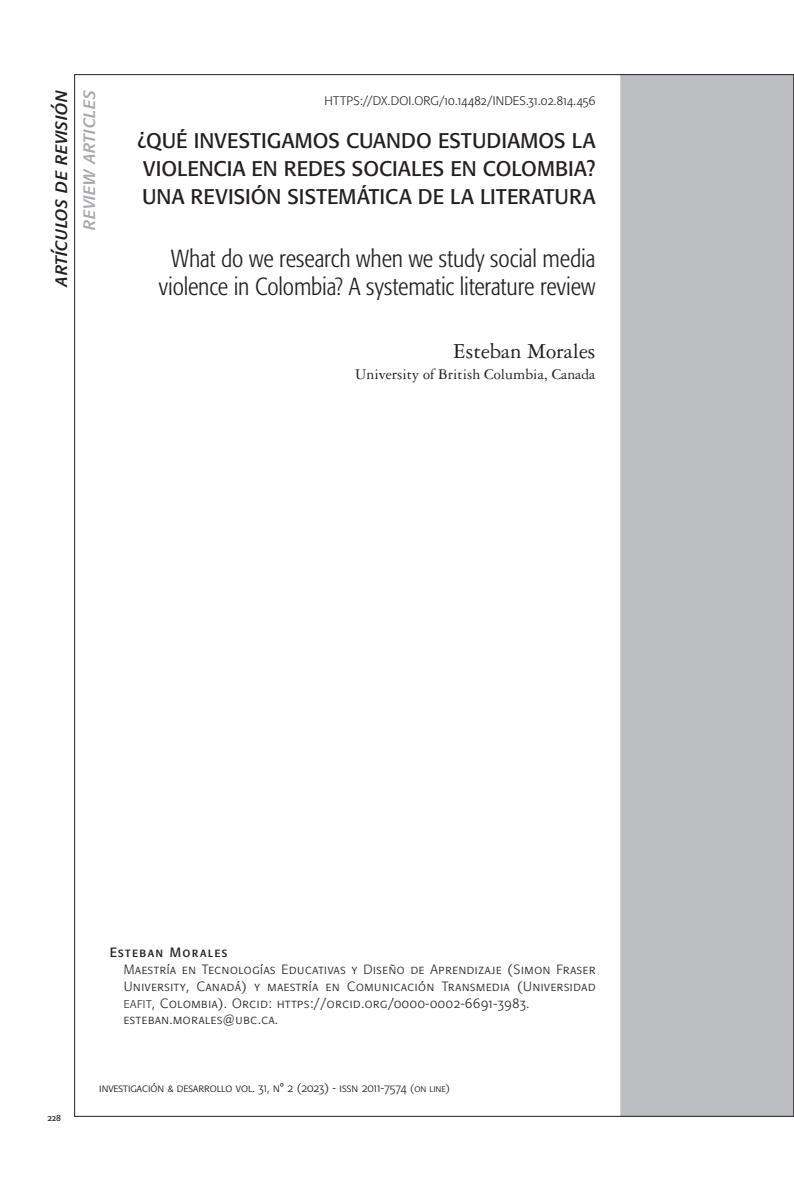
<style>
.page{position:relative;width:794px;height:1191px;background:#fff}
.page>*{position:absolute;margin:0;border:0;box-sizing:border-box;transform-origin:0 0}
.CAPITULO_US{font:300 condensed 24.5px/28px "Formata";letter-spacing:-.005em;color:#231f20;text-align:center}
.Autor{font:22.75px "Garamond 3 LT Std";color:#231f20}
.CAPITULO_ES{font:21px/28px "Formata Regular SC";letter-spacing:.005em;color:#231f20;text-align:justify}
.t1{font:21px "Formata Italic SC";letter-spacing:-.005em;color:#231f20}
.t2{font:21px "Formata Italic SC";letter-spacing:-.005em;color:#a8a9ad}
.Afiliación_U{font:15.75px "Garamond 3 LT Std";color:#231f20}
.Info_autor{font:13.3px/16.8px "Formata Light SC";letter-spacing:.05em;color:#231f20;text-align:justify}
.Info_autor_2{font:13.3px "Formata Light SC";letter-spacing:.05em;color:#231f20}
.Autor_info{font:13.3px "Formata Regular SC";letter-spacing:.1em;color:#231f20}
.t3{font:12.25px "Formata Light SC";letter-spacing:.02em;color:#231f20}
.t4{font:11.9px "Formata Light SC";color:#231f20}
.t5{font:8.75px "Formata Regular SC";color:#231f20}
.s1{font-size:11.2px}
.s2{font-size:10.5px}
</style>
<div class="page">
<div style="left:620px;top:74px;width:174px;height:1042px;background:#bcbdc0;border:2px solid #bcbdc0"></div>
<p class="t1" style="left:47px;top:285px;width:197px;rotate:-90deg">artículos de revisión</p>
<p class="t2" style="left:75px;top:229px;width:141px;rotate:-90deg">review articles</p>
<p class="t3" style="left:324px;top:94px;width:272px">HTTPS://DX.DOI.ORG/10.14482/INDES.31.02.814.456</p>
<p class="CAPITULO_ES" style="left:137px;top:127px;width:459px">¿QUÉ INVESTIGAMOS CUANDO ESTUDIAMOS LA VIOLENCIA EN REDES SOCIALES EN COLOMBIA?<br>UNA REVISIÓN SISTEMÁTICA DE LA LITERATURA</p>
<p class="CAPITULO_US" style="left:159px;top:245px;width:438px">What do we research when we study social media violence in Colombia? A systematic literature review</p>
<p class="Autor" style="left:453px;top:338px;width:144px">Esteban Morales</p>
<p class="Afiliación_U" style="left:355px;top:365px;width:242px">University of British Columbia, Canada</p>
<p class="Autor_info" style="left:110px;top:944px;width:119px">Esteban Morales</p>
<p class="Info_autor" style="left:124px;top:961px;width:473px">Maestría en Tecnologías Educativas y Diseño de Aprendizaje (Simon Fraser University, Canadá) y maestría en Comunicación Transmedia (Universidad <span class="s1">EAFIT</span>, Colombia). Orcid: https://orcid.org/0000-0002-6691-3983.</p>
<p class="Info_autor_2" style="left:124px;top:1012px;width:156px">esteban.morales@ubc.ca.</p>
<p class="t5" style="left:47px;top:1112px;width:15px">228</p>
<p class="t4" style="left:99px;top:1081px;width:352px">investigación &amp; desarrollo vol. 31, n° 2 (2023) - issn 2011-7574 <span class="s2">(on line)</span></p>
</div>
